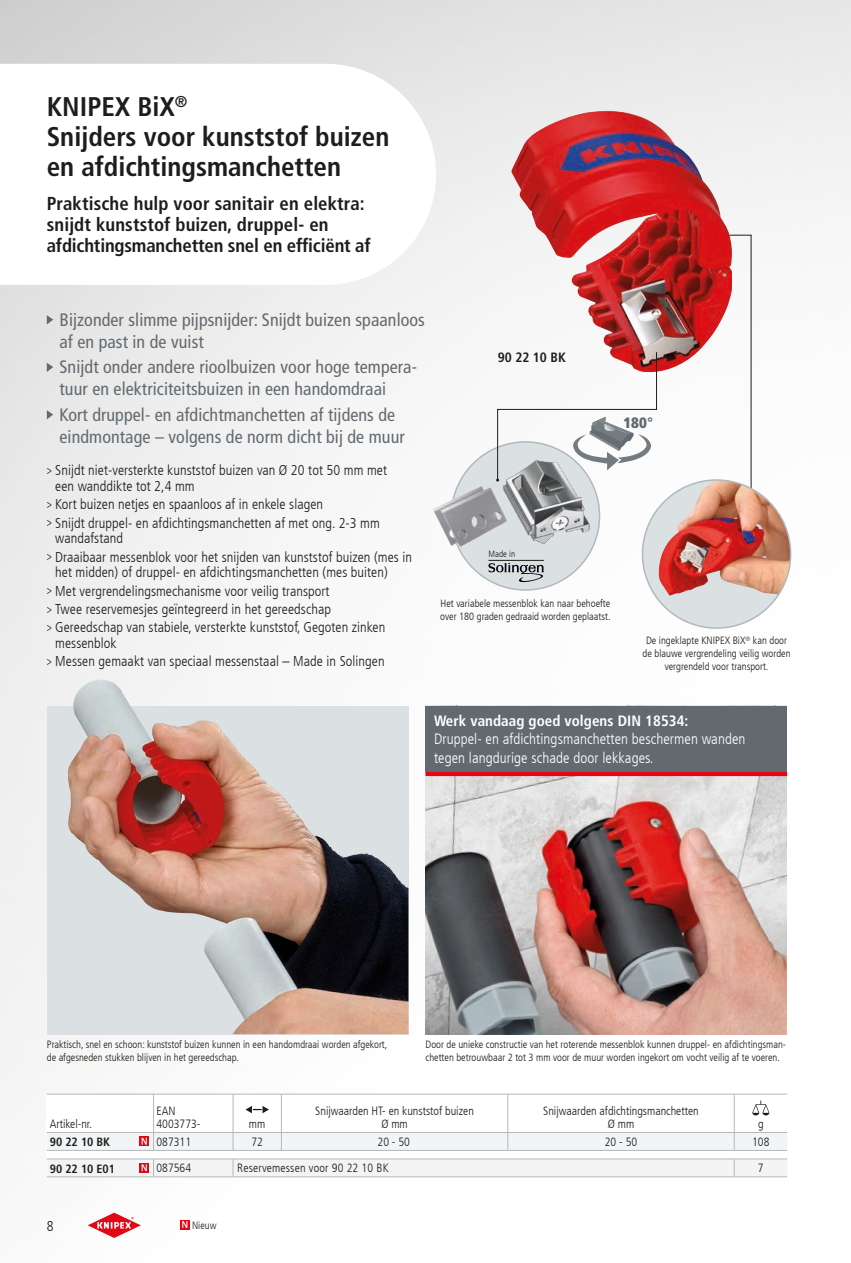
<style>
.page{position:relative;width:851px;height:1263px;background:#fff}
.page>*{position:absolute;margin:0;border:0;box-sizing:border-box;transform-origin:0 0}
.t1{font:700 condensed 27px/30px "Frutiger LT Com";color:#1d1d1b}
.t2{font:700 condensed 18.75px/21px "Frutiger LT Com";letter-spacing:.005em;color:#1d1d1b}
.t3{font:condensed 18px/21.6px "Frutiger LT Com";letter-spacing:.005em;color:#626a6f}
.t4{font:300 condensed 15px/18.8px "Frutiger LT Com";letter-spacing:.005em;color:#fff}
.t5{font:700 condensed 15px "Frutiger LT Com";letter-spacing:.005em;color:#fff}
.t6{font:900 condensed 15px "Frutiger LT Com";color:#626a6f}
.t7{font:300 condensed 14.25px/18.3px "Frutiger LT Com";letter-spacing:.005em;color:#1d1d1b}
.t8{font:700 condensed 13.5px "Frutiger LT Com";color:#1d1d1b}
.t9{font:300 condensed 12px/12.8px "Frutiger LT Com";color:#1d1d1b;text-align:center}
.t10{font:700 condensed 12px "Frutiger LT Com";color:#1d1d1b}
.t11{font:300 condensed 10.5px/12.8px "Frutiger LT Com";color:#1d1d1b}
.t12{font:300 condensed 9px "Frutiger LT Com";color:#1d1d1b}
.s1{font-weight:400;font-size:12px}
</style>
<div class="page">
<img style="left:0;top:0;width:850px;height:1230px">
<svg style="left:0;top:64px;width:436px;height:221px"></svg>
<svg style="left:88px;top:1213px;width:53px;height:25px"></svg>
<div style="left:451px;top:442px;width:148px;height:148px;background:#dbe0e3;border-radius:50%"></div>
<img style="left:503px;top:482px;width:89px;height:62px">
<img style="left:432px;top:486px;width:76px;height:62px">
<svg style="left:724px;top:234px;width:28px;height:246px"></svg>
<svg style="left:642px;top:480px;width:148px;height:148px;fill:#dbe0e3"></svg>
<img style="left:658px;top:480px;width:116px;height:116px">
<img style="left:511px;top:111px;width:220px;height:261px">
<img style="left:425px;top:776px;width:361px;height:258px">
<div style="left:425px;top:771px;width:362px;height:5px;background:#e30614"></div>
<div style="left:47px;top:706px;width:361px;height:328px;background:#dbe0e3"></div>
<img style="left:68px;top:682px;width:340px;height:352px">
<svg style="left:496px;top:351px;width:161px;height:131px"></svg>
<svg style="left:180px;top:1220px;width:9px;height:9px"></svg>
<svg style="left:182px;top:1221px;width:5px;height:7px"></svg>
<div style="left:47px;top:1094px;width:740px;height:83px;background:#fff"></div>
<hr style="left:47px;top:1094px;width:106px;height:1px;background:#b2b8bc">
<hr style="left:153px;top:1094px;width:80px;height:1px;background:#b2b8bc">
<hr style="left:153px;top:1094px;width:1px;height:38px;background:#b2b8bc">
<hr style="left:233px;top:1094px;width:48px;height:1px;background:#b2b8bc">
<hr style="left:233px;top:1094px;width:1px;height:38px;background:#b2b8bc">
<hr style="left:508px;top:1094px;width:226px;height:1px;background:#b2b8bc">
<hr style="left:734px;top:1094px;width:53px;height:1px;background:#b2b8bc">
<hr style="left:733px;top:1094px;width:1px;height:38px;background:#b2b8bc">
<hr style="left:281px;top:1094px;width:227px;height:1px;background:#b2b8bc">
<hr style="left:281px;top:1094px;width:1px;height:38px;background:#b2b8bc">
<hr style="left:507px;top:1094px;width:1px;height:38px;background:#b2b8bc">
<svg style="left:245px;top:1106px;width:24px;height:7px"></svg>
<svg style="left:752px;top:1100px;width:17px;height:15px"></svg>
<svg style="left:47px;top:1132px;width:740px;height:45px"></svg>
<svg style="left:47px;top:315px;width:6px;height:9px"></svg>
<svg style="left:47px;top:363px;width:6px;height:9px"></svg>
<svg style="left:47px;top:410px;width:6px;height:9px"></svg>
<svg style="left:488px;top:563px;width:56px;height:19px"></svg>
<hr style="left:488px;top:560px;width:56px;height:1px;background:#1d1d1b">
<div style="left:425px;top:706px;width:362px;height:66px;background:#626a6f"></div>
<h1 class="t1" style="left:47px;top:92px;width:344px">KNIPEX BiX<sup>®<br></sup>Snijders voor kunststof buizen en afdichtingsmanchetten</h1>
<h2 class="t2" style="left:47px;top:193px;width:325px">Praktische hulp voor sanitair en elektra: snijdt kunststof buizen, druppel- en afdichtingsmanchetten snel en efficiënt af</h2>
<p class="t3" style="left:60px;top:309px;width:367px">Bijzonder slimme pijpsnijder: Snijdt buizen spaanloos af en past in de vuist</p>
<p class="t3" style="left:60px;top:357px;width:359px">Snijdt onder andere rioolbuizen voor hoge tempera&shy;tuur en elektriciteitsbuizen in een handomdraai</p>
<p class="t3" style="left:60px;top:404px;width:346px">Kort druppel- en afdichtmanchetten af tijdens de eindmontage – volgens de norm dicht bij de muur</p>
<p class="t7" style="left:55px;top:463px;width:333px;line-height:15.8px;text-indent:-9px"><span class="s1">&gt;</span> Snijdt niet-versterkte kunststof buizen van Ø 20 tot 50 mm met een wanddikte tot 2,4 mm</p>
<p class="t7" style="left:47px;top:495px;width:334px"><span class="s1">&gt;</span> Kort buizen netjes en spaanloos af in enkele slagen<br><span class="s1">&gt;</span> Snijdt druppel- en afdichtingsmanchetten af met ong. 2-3 mm</p>
<p class="t7" style="left:47px;top:529px;width:366px;text-indent:9px">wandafstand<br><span class="s1">&gt;</span> Draaibaar messenblok voor het snijden van kunststof buizen (mes in</p>
<p class="t7" style="left:47px;top:563px;width:342px;text-indent:9px">het midden) of druppel- en afdichtingsmanchetten (mes buiten) <span class="s1">&gt;</span> Met vergrendelingsmechanisme voor veilig transport<br><span class="s1">&gt;</span> Twee reservemesjes geïntegreerd in het gereedschap<br><span class="s1">&gt;</span> Gereedschap van stabiele, versterkte kunststof, Gegoten zinken</p>
<p class="t7" style="left:47px;top:634px;width:339px;text-indent:9px">messenblok<br><span class="s1">&gt;</span> Messen gemaakt van speciaal messenstaal – Made in Solingen</p>
<p class="t8" style="left:497px;top:350px;width:69px">90 22 10 BK</p>
<p class="t6" style="left:623px;top:414px;width:31px">180°</p>
<p class="t12" style="left:488px;top:549px;width:28px">Made in</p>
<p class="t11" style="left:440px;top:597px;width:172px">Het variabele messenblok kan naar behoefte over 180 graden gedraaid worden geplaatst.</p>
<p class="t11" style="left:642px;top:634px;width:149px;text-align:center">De ingeklapte KNIPEX BiX<sup>®</sup> kan door de blauwe vergrendeling veilig worden vergrendeld voor transport.</p>
<p class="t5" style="left:434px;top:711px;width:256px">Werk vandaag goed volgens DIN 18534:</p>
<p class="t4" style="left:434px;top:730px;width:313px">Druppel- en afdichtingsmanchetten beschermen wanden tegen langdurige schade door lekkages.</p>
<p class="t11" style="left:47px;top:1038px;width:342px">Praktisch, snel en schoon: kunststof buizen kunnen in een handomdraai worden afgekort, de afgesneden stukken blijven in het gereedschap.</p>
<p class="t11" style="left:425px;top:1038px;width:362px">Door de unieke constructie van het roterende messenblok kunnen druppel- en afdichtingsman&shy;chetten betrouwbaar 2 tot 3 mm voor de muur worden ingekort om vocht veilig af te voeren.</p>
<p class="t9" style="left:50px;top:1118px;width:44px">Artikel-nr.</p>
<p class="t9" style="left:156px;top:1105px;width:45px;text-align:left">EAN<br>4003773-</p>
<p class="t9" style="left:249px;top:1118px;width:18px">mm</p>
<p class="t9" style="left:315px;top:1105px;width:160px">Snijwaarden HT- en kunststof buizen<br>Ø mm</p>
<p class="t9" style="left:543px;top:1105px;width:157px">Snijwaarden afdichtingsmanchetten<br>Ø mm</p>
<p class="t9" style="left:758px;top:1118px;width:7px">g</p>
<p class="t10" style="left:50px;top:1135px;width:62px">90 22 10 BK</p>
<p class="t9" style="left:156px;top:1135px;width:36px">087311</p>
<p class="t9" style="left:251px;top:1135px;width:13px">72</p>
<p class="t9" style="left:377px;top:1135px;width:34px">20 - 50</p>
<p class="t9" style="left:604px;top:1135px;width:34px">20 - 50</p>
<p class="t9" style="left:752px;top:1135px;width:19px">108</p>
<p class="t10" style="left:50px;top:1161px;width:67px">90 22 10 E01</p>
<p class="t9" style="left:156px;top:1162px;width:36px">087564</p>
<p class="t9" style="left:237px;top:1162px;width:153px">Reservemessen voor 90 22 10 BK</p>
<p class="t9" style="left:757px;top:1162px;width:7px">7</p>
<p class="t7" style="left:47px;top:1217px;width:8px">8</p>
<p class="t11" style="left:192px;top:1219px;width:26px">Nieuw</p>
</div>
